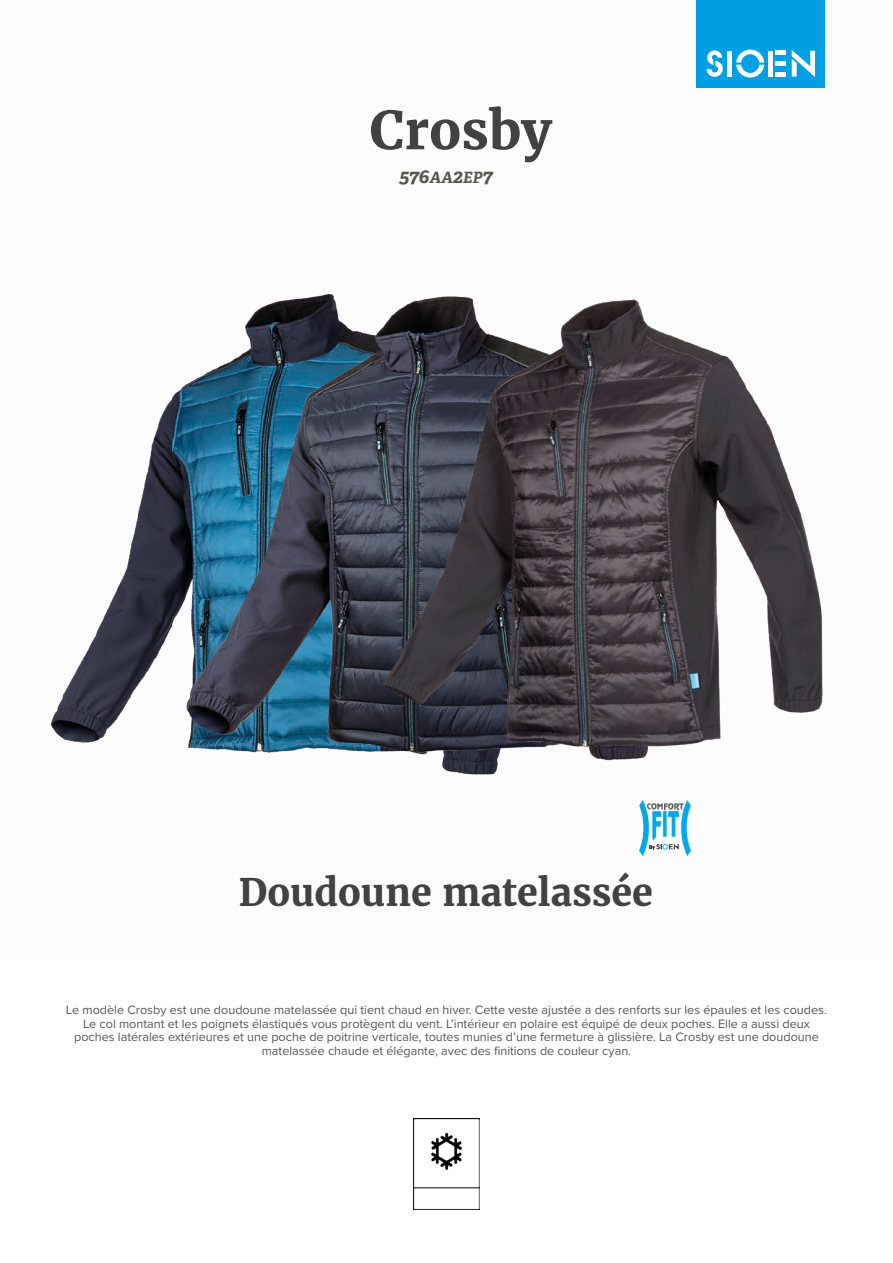
<style>
.page{position:relative;width:893px;height:1263px;background:#fff}
.page>*{position:absolute;margin:0;border:0;box-sizing:border-box;transform-origin:0 0}
.t1{font:700 52.5px "Merriweather";color:#424243}
.t2{font:700 37.5px "Merriweather";color:#424243}
.t3{font:italic 700 19.5px "Adelle";color:#575756}
.t4{font:12.6px/13.6px "Proxima Nova";color:#575756;text-align:center}
.s1{font-size:15.6px}
</style>
<div class="page">
<div style="left:697px;top:0;width:128px;height:88px;background:#009fe3"></div>
<svg style="left:707px;top:50px;width:16px;height:27px"></svg>
<svg style="left:736px;top:50px;width:28px;height:28px"></svg>
<div style="left:727px;top:51px;width:5px;height:26px;background:#fff"></div>
<div style="left:768px;top:51px;width:5px;height:26px;background:#fff"></div>
<div style="left:775px;top:72px;width:11px;height:5px;background:#fff"></div>
<div style="left:775px;top:61px;width:11px;height:5px;background:#fff"></div>
<hr style="left:775px;top:51px;width:11px;height:4px;background:#fff">
<svg style="left:792px;top:50px;width:23px;height:27px"></svg>
<img style="left:413px;top:1118px;width:67px;height:92px">
<img style="left:50px;top:391px;width:129px;height:352px">
<img style="left:179px;top:294px;width:178px;height:459px">
<img style="left:357px;top:296px;width:466px;height:561px">
<h1 class="t1" style="left:370px;top:95px;width:184px">Crosby</h1>
<h3 class="t3" style="left:399px;top:164px;width:95px">576<span class="s1">AA</span>2<span class="s1">EP</span>7</h3>
<h2 class="t2" style="left:239px;top:867px;width:416px">Doudoune matelassée</h2>
<p class="t4" style="left:66px;top:1002px;width:762px">Le modèle Crosby est une doudoune matelassée qui tient chaud en hiver. Cette veste ajustée a des renforts sur les épaules et les coudes.<br>Le col montant et les poignets élastiqués vous protègent du vent. L’intérieur en polaire est équipé de deux poches. Elle a aussi deux poches latérales extérieures et une poche de poitrine verticale, toutes munies d’une fermeture à glissière. La Crosby est une doudoune matelassée chaude et élégante, avec des finitions de couleur cyan.</p>
</div>
